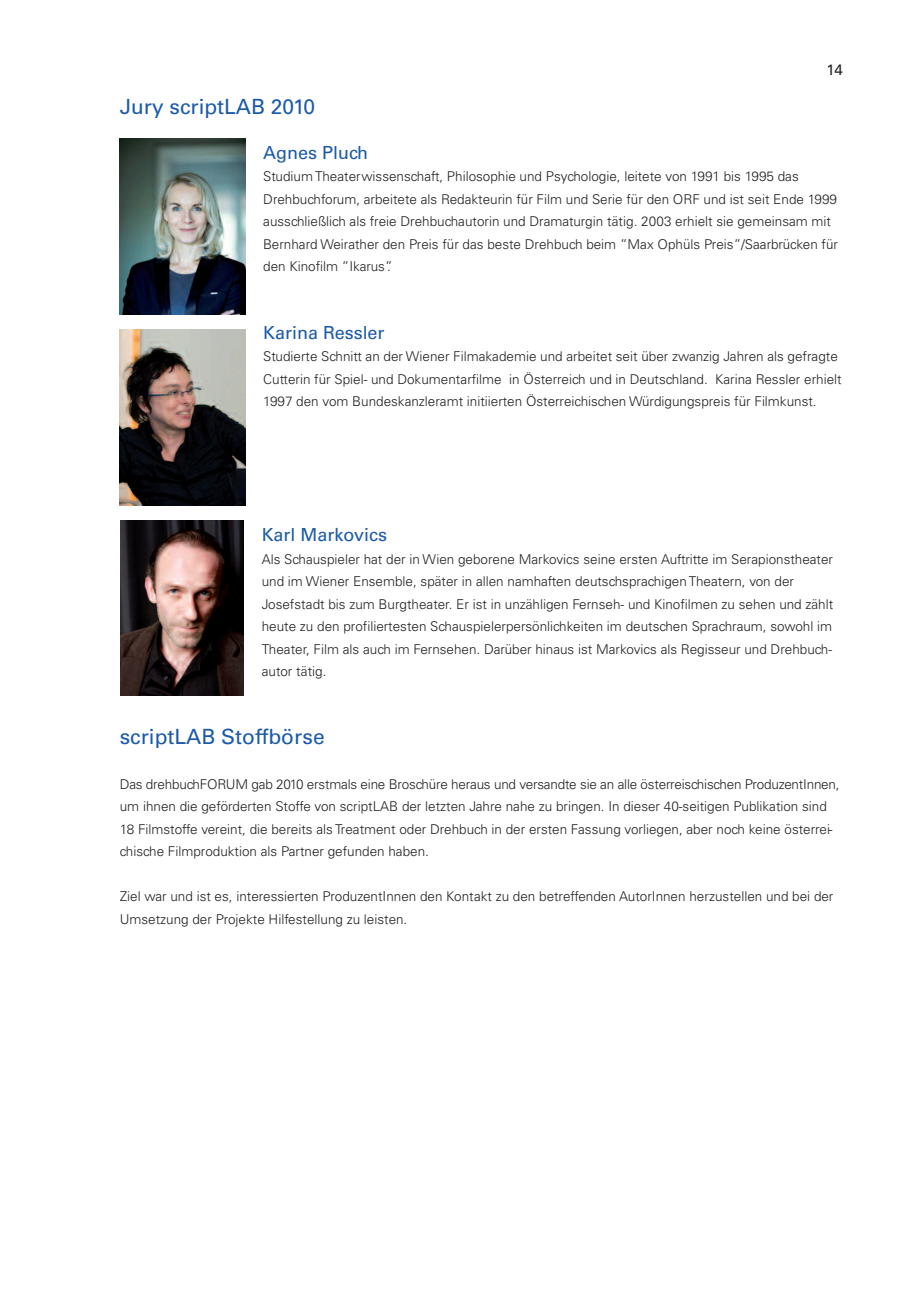
<style>
.page{position:relative;width:920px;height:1290px;background:#fff}
.page>*{position:absolute;margin:0;border:0;box-sizing:border-box;transform-origin:0 0}
.t1{font:500 21px "Univers CE";color:#1b5aa9}
.t2{font:500 18px "Univers CE";color:#1b5aa9}
.t3{font:500 15px "Univers CE";color:#231f20}
.t4{font:300 13.5px/22.5px "Univers CE";color:#231f20}
</style>
<div class="page">
<div style="left:120px;top:138px;width:128px;height:176px;background:linear-gradient(to bottom,#fff,#fff)"></div>
<img style="left:120px;top:138px;width:125px;height:176px">
<img style="left:120px;top:329px;width:126px;height:176px">
<svg style="left:120px;top:695px;width:124px;height:1px"></svg>
<img style="left:120px;top:521px;width:124px;height:174px">
<p class="t3" style="left:826px;top:61px;width:18px">14</p>
<h1 class="t1" style="left:120px;top:94px;width:197px">Jury scriptLAB 2010</h1>
<h2 class="t2" style="left:263px;top:142px;width:106px">Agnes Pluch</h2>
<p class="t4" style="left:263px;top:165px;width:576px">Studium Theaterwissenschaft, Philosophie und Psychologie, leitete von 1991 bis 1995 das Drehbuchforum, arbeitete als Redakteurin für Film und Serie für den ORF und ist seit Ende 1999 ausschließlich als freie Drehbuchautorin und Dramaturgin tätig. 2003 erhielt sie gemeinsam mit Bernhard Weirather den Preis für das beste Drehbuch beim ”Max Ophüls Preis”/Saarbrücken für den Kinofilm ”Ikarus”.</p>
<h2 class="t2" style="left:263px;top:322px;width:123px">Karina Ressler</h2>
<p class="t4" style="left:263px;top:345px;width:580px">Studierte Schnitt an der Wiener Filmakademie und arbeitet seit über zwanzig Jahren als gefragte<br>Cutterin für Spiel- und Dokumentarfilme in Österreich und in Deutschland. Karina Ressler erhielt<br>1997 den vom Bundeskanzleramt initiierten Österreichischen Würdigungspreis für Filmkunst.</p>
<h2 class="t2" style="left:262px;top:524px;width:127px">Karl Markovics</h2>
<p class="t4" style="left:262px;top:548px;width:573px">Als Schauspieler hat der in Wien geborene Markovics seine ersten Auftritte im Serapionstheater und im Wiener Ensemble, später in allen namhaften deutschsprachigen Theatern, von der Josefstadt bis zum Burgtheater. Er ist in unzähligen Fernseh- und Kinofilmen zu sehen und zählt heute zu den profiliertesten Schauspielerpersönlichkeiten im deutschen Sprachraum, sowohl im Theater, Film als auch im Fernsehen. Darüber hinaus ist Markovics als Regisseur und Drehbuch&shy;autor tätig.</p>
<h1 class="t1" style="left:120px;top:724px;width:207px">scriptLAB Stoffbörse</h1>
<p class="t4" style="left:120px;top:773px;width:721px">Das drehbuchFORUM gab 2010 erstmals eine Broschüre heraus und versandte sie an alle österreischischen ProduzentInnen, um ihnen die geförderten Stoffe von scriptLAB der letzten Jahre nahe zu bringen. In dieser 40-seitigen Publikation sind 18 Filmstoffe vereint, die bereits als Treatment oder Drehbuch in der ersten Fassung vorliegen, aber noch keine österrei&shy;chische Filmproduktion als Partner gefunden haben.</p>
<p class="t4" style="left:120px;top:885px;width:715px">Ziel war und ist es, interessierten ProduzentInnen den Kontakt zu den betreffenden AutorInnen herzustellen und bei der<br>Umsetzung der Projekte Hilfestellung zu leisten.</p>
</div>
